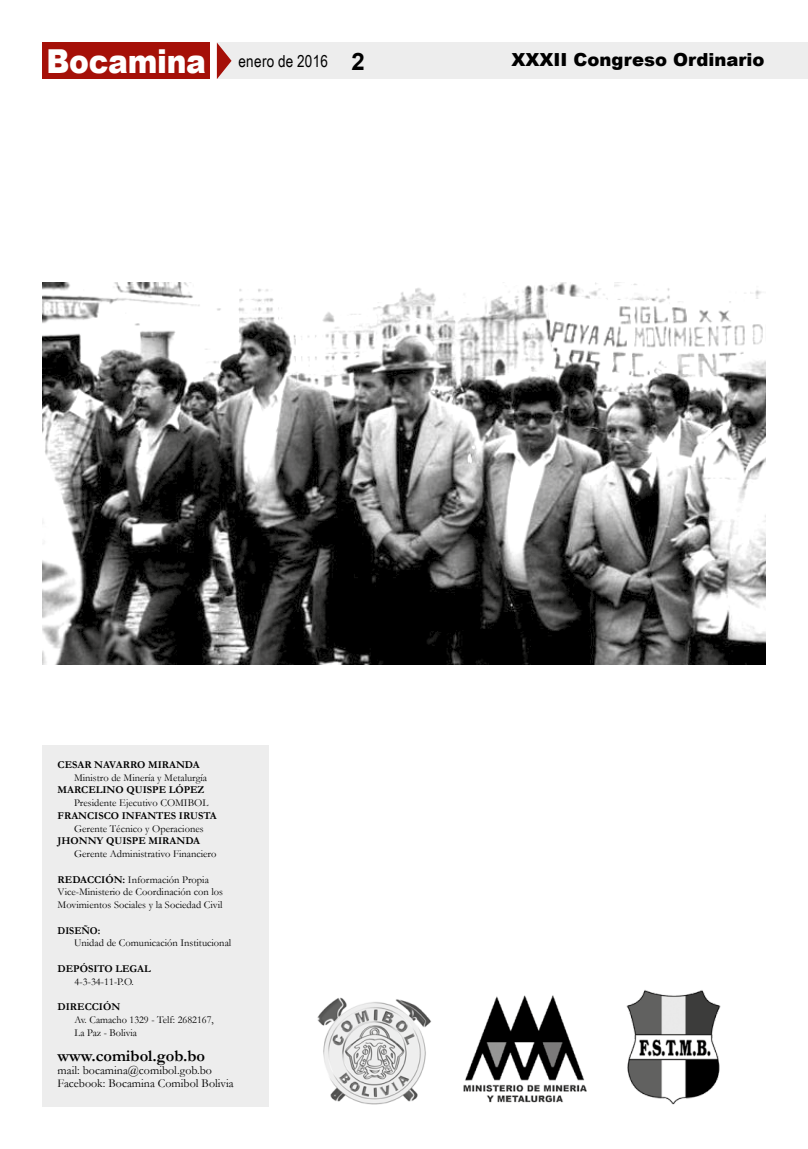
<style>
.page{position:relative;width:808px;height:1149px;background:#fff}
.page>*{position:absolute;margin:0;border:0;box-sizing:border-box;transform-origin:0 0}
.t1{font:900 18px "Arial";color:#000}
.t2{font:16.5px "Arial Narrow";letter-spacing:.02em;color:#000}
.t3{font:700 16.5px "Garamond";color:#000}
.t4{font:12px/12.8px "Garamond";color:#000}
.t5{font:10.5px/12.8px "Garamond";color:#000}
.t6{font:700 10.5px "Garamond";color:#000}
.t7{font:700 10.5px "Garamond";color:#000;scale:.95 1}
.s1{font-family:"Arial";font-weight:900;font-size:33px;color:#fff}
.s2{font-family:"Arial";font-weight:700;font-size:24px}
.s3{font-weight:700}
</style>
<div class="page">
<div style="left:43px;top:43px;width:167px;height:36px;background:#a51008"></div>
<div style="left:217px;top:43px;width:590px;height:36px;background:#ededed"></div>
<svg style="left:217px;top:43px;width:15px;height:36px"></svg>
<div style="left:43px;top:745px;width:226px;height:361px;background:#ededed"></div>
<img style="left:463px;top:995px;width:124px;height:108px">
<img style="left:317px;top:997px;width:115px;height:108px">
<img style="left:626px;top:990px;width:95px;height:115px">
<img style="left:43px;top:283px;width:722px;height:381px">
<h2 class="t2" style="left:46px;top:51px;width:320px"><span class="s1">Bocamina</span> enero de 2016 <span class="s2">2</span></h2>
<h1 class="t1" style="left:511px;top:47px;width:255px">XXXII Congreso Ordinario</h1>
<p class="t6" style="left:58px;top:758px;width:144px">CESAR NAVARRO MIRANDA</p>
<p class="t5" style="left:74px;top:770px;width:135px">Ministro de Minería y Metalurgía</p>
<p class="t6" style="left:58px;top:784px;width:149px">MARCELINO QUISPE LÓPEZ</p>
<p class="t5" style="left:74px;top:796px;width:136px">Presidente Ejecutivo COMIBOL</p>
<p class="t6" style="left:58px;top:809px;width:161px">FRANCISCO INFANTES IRUSTA</p>
<p class="t5" style="left:74px;top:821px;width:131px">Gerente Técnico y Operaciones</p>
<p class="t6" style="left:58px;top:835px;width:144px">JHONNY QUISPE MIRANDA</p>
<p class="t5" style="left:74px;top:847px;width:144px">Gerente Administrativo Financiero</p>
<p class="t5" style="left:58px;top:872px;width:167px"><span class="s3">REDACCIÓN:</span> Información Propia<br>Vice-Ministerio de Coordinación con los<br>Movimientos Sociales y la Sociedad Civil</p>
<p class="t7" style="left:58px;top:924px;width:47px">DISEÑO:</p>
<p class="t5" style="left:74px;top:936px;width:159px">Unidad de Comunicación Institucional</p>
<p class="t6" style="left:58px;top:962px;width:95px">DEPÓSITO LEGAL</p>
<p class="t5" style="left:75px;top:974px;width:61px">4-3-34-11-P.O.</p>
<p class="t6" style="left:58px;top:1000px;width:64px">DIRECCIÓN</p>
<p class="t5" style="left:75px;top:1013px;width:141px">Av. Camacho 1329 - Telf: 2682167,<br>La Paz - Bolivia</p>
<h2 class="t3" style="left:58px;top:1046px;width:149px">www.comibol.gob.bo</h2>
<p class="t4" style="left:58px;top:1063px;width:178px">mail: bocamina@comibol.gob.bo<br>Facebook: Bocamina Comibol Bolivia</p>
</div>
